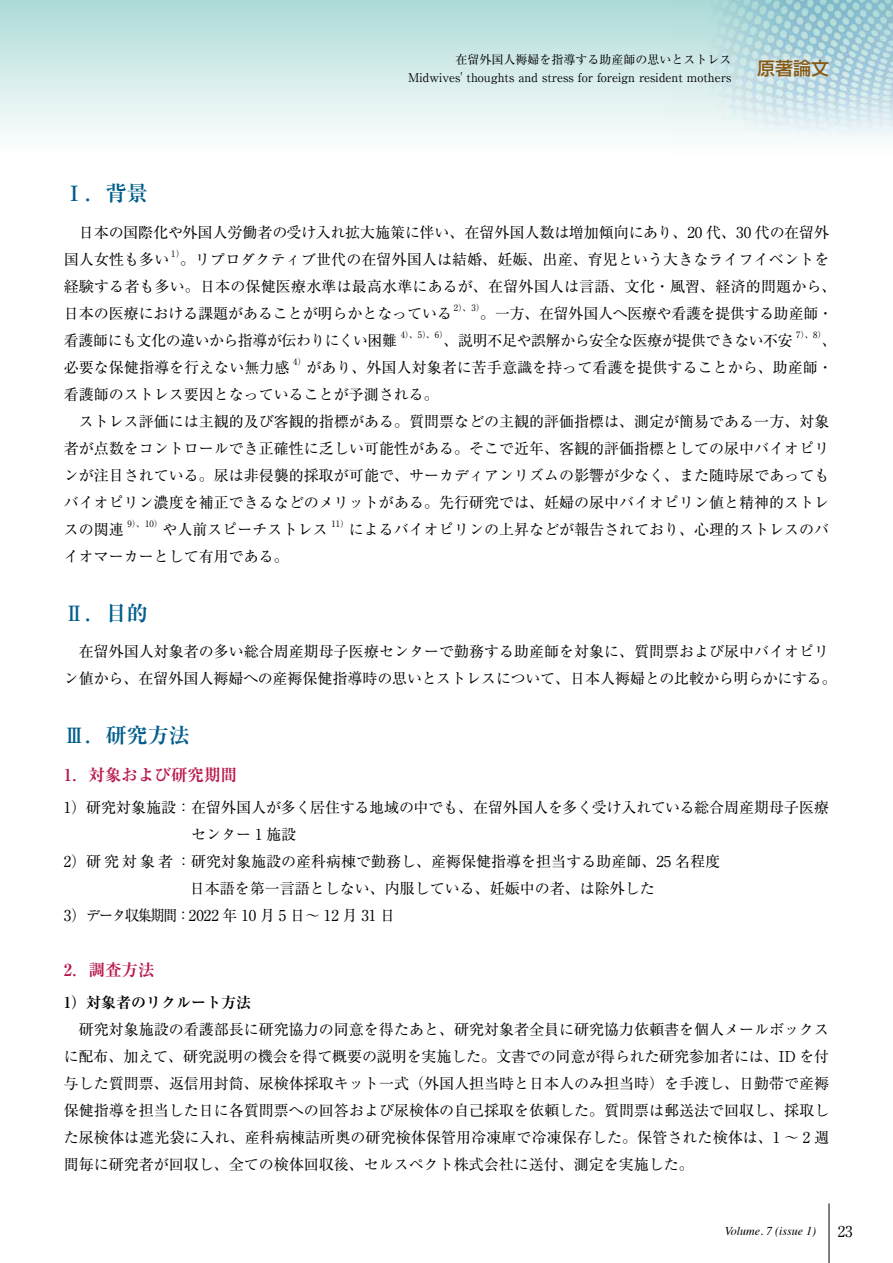
<style>
.page{position:relative;width:893px;height:1263px;background:#fff}
.page>*{position:absolute;margin:0;border:0;box-sizing:border-box;transform-origin:0 0}
.t1{font:700 21px "Ryumin Pro";color:#005d8b}
.t2{font:500 18px "Shin Go Pro";color:#875a14}
.t3{font:700 16.5px "Ryumin Pro";color:#b81649}
.t4{font:15px/27px "Ryumin Pro";color:#000}
.t5{font:15px "Ryumin Pro";letter-spacing:-.05em;color:#000}
.t6{font:15px "Ryumin Pro";letter-spacing:-.04em;color:#000}
.t7{font:700 15px "Ryumin Pro";color:#000}
.t8{font:12px/18px "Ryumin Pro";color:#000;text-align:right}
.t9{font:italic 12px "Times";color:#000}
.t10{font:8.7px "Ryumin Pro";color:#000}
</style>
<div class="page">
<div style="left:0;top:0;width:893px;height:157px;background:linear-gradient(to bottom,#addbd8,#fff)"></div>
<svg style="left:0;top:0;width:1px;height:157px"></svg>
<img style="left:671px;top:0;width:222px;height:157px">
<hr style="left:829px;top:1203px;width:1px;height:60px;background:#000">
<svg style="left:747px;top:48px;width:92px;height:40px;background:#c1dde4"></svg>
<p class="t8" style="left:408px;top:49px;width:325px">在留外国人褥婦を指導する助産師の思いとストレス<br>Midwives' thoughts and stress for foreign resident mothers</p>
<p class="t2" style="left:757px;top:53px;width:73px">原著論文</p>
<h1 class="t1" style="left:64px;top:177px;width:85px">Ⅰ．背景</h1>
<p class="t4" style="left:64px;top:217px;width:767px;text-indent:15px">日本の国際化や外国人労働者の受け入れ拡大施策に伴い、在留外国人数は増加傾向にあり、20 代、30 代の在留外国人女性も多い</p>
<p class="t10" style="left:171px;top:247px;width:15px">1）</p>
<p class="t4" style="left:64px;top:244px;width:774px;text-indent:116px">。リプロダクティブ世代の在留外国人は結婚、妊娠、出産、育児という大きなライフイベントを経験する者も多い。日本の保健医療水準は最高水準にあるが、在留外国人は言語、文化・風習、経済的問題から、日本の医療における課題があることが明らかとなっている</p>
<p class="t10" style="left:454px;top:301px;width:32px">2）、3）</p>
<p class="t4" style="left:480px;top:298px;width:354px">。一方、在留外国人へ医療や看護を提供する助産師・</p>
<p class="t6" style="left:64px;top:328px;width:335px">看護師にも文化の違いから指導が伝わりにくい困難</p>
<p class="t10" style="left:401px;top:328px;width:49px">4）、5）、6）</p>
<p class="t4" style="left:443px;top:325px;width:351px">、説明不足や誤解から安全な医療が提供できない不安</p>
<p class="t10" style="left:796px;top:328px;width:31px">7）、8）</p>
<p class="t4" style="left:822px;top:325px;width:16px">、</p>
<p class="t4" style="left:64px;top:352px;width:227px">必要な保健指導を行えない無力感</p>
<p class="t10" style="left:293px;top:355px;width:15px">4）</p>
<p class="t4" style="left:64px;top:352px;width:771px;text-indent:243px">があり、外国人対象者に苦手意識を持って看護を提供することから、助産師・看護師のストレス要因となっていることが予測される。</p>
<p class="t4" style="left:64px;top:406px;width:767px;text-align:justify;text-indent:15px">ストレス評価には主観的及び客観的指標がある。質問票などの主観的評価指標は、測定が簡易である一方、対象者が点数をコントロールでき正確性に乏しい可能性がある。そこで近年、客観的評価指標としての尿中バイオピリンが注目されている。尿は非侵襲的採取が可能で、サーカディアンリズムの影響が少なく、また随時尿であってもバイオピリン濃度を補正できるなどのメリットがある。先行研究では、妊婦の尿中バイオピリン値と精神的ストレスの関連</p>
<p class="t10" style="left:128px;top:517px;width:36px">9）、10）</p>
<p class="t4" style="left:163px;top:514px;width:167px">や人前スピーチストレス</p>
<p class="t10" style="left:331px;top:517px;width:19px">11）</p>
<p class="t4" style="left:349px;top:514px;width:482px">によるバイオピリンの上昇などが報告されており、心理的ストレスのバ</p>
<p class="t4" style="left:64px;top:541px;width:226px">イオマーカーとして有用である。</p>
<h1 class="t1" style="left:64px;top:596px;width:85px">Ⅱ．目的</h1>
<p class="t4" style="left:64px;top:637px;width:774px;text-align:center">在留外国人対象者の多い総合周産期母子医療センターで勤務する助産師を対象に、質問票および尿中バイオピリ<br>ン値から、在留外国人褥婦への産褥保健指導時の思いとストレスについて、日本人褥婦との比較から明らかにする。</p>
<h1 class="t1" style="left:64px;top:719px;width:127px">Ⅲ．研究方法</h1>
<p class="t3" style="left:64px;top:762px;width:175px">1．対象および研究期間</p>
<p class="t4" style="left:64px;top:792px;width:767px">1）研究対象施設：在留外国人が多く居住する地域の中でも、在留外国人を多く受け入れている総合周産期母子医療</p>
<p class="t4" style="left:191px;top:819px;width:106px">センター 1 施設</p>
<p class="t4" style="left:64px;top:846px;width:658px">2）研究対象者：研究対象施設の産科病棟で勤務し、産褥保健指導を担当する助産師、25 名程度</p>
<p class="t4" style="left:190px;top:873px;width:467px">日本語を第一言語としない、内服している、妊娠中の者、は除外した</p>
<p class="t5" style="left:64px;top:903px;width:333px">3）データ収集期間：2022 年 10 月 5 日〜 12 月 31 日</p>
<p class="t3" style="left:64px;top:957px;width:92px">2．調査方法</p>
<p class="t7" style="left:64px;top:990px;width:189px">1）対象者のリクルート方法</p>
<p class="t4" style="left:64px;top:1014px;width:767px;text-align:justify;text-indent:15px">研究対象施設の看護部長に研究協力の同意を得たあと、研究対象者全員に研究協力依頼書を個人メールボックスに配布、加えて、研究説明の機会を得て概要の説明を実施した。文書での同意が得られた研究参加者には、ID を付与した質問票、返信用封筒、尿検体採取キット一式（外国人担当時と日本人のみ担当時）を手渡し、日勤帯で産褥保健指導を担当した日に各質問票への回答および尿検体の自己採取を依頼した。質問票は郵送法で回収し、採取した尿検体は遮光袋に入れ、産科病棟詰所奥の研究検体保管用冷凍庫で冷凍保存した。保管された検体は、1 〜 2 週間毎に研究者が回収し、全ての検体回収後、セルスペクト株式会社に送付、測定を実施した。</p>
<p class="t9" style="left:725px;top:1220px;width:93px">Volume. 7 (issue 1)</p>
<p class="t4" style="left:838px;top:1217px;width:16px">23</p>
</div>
